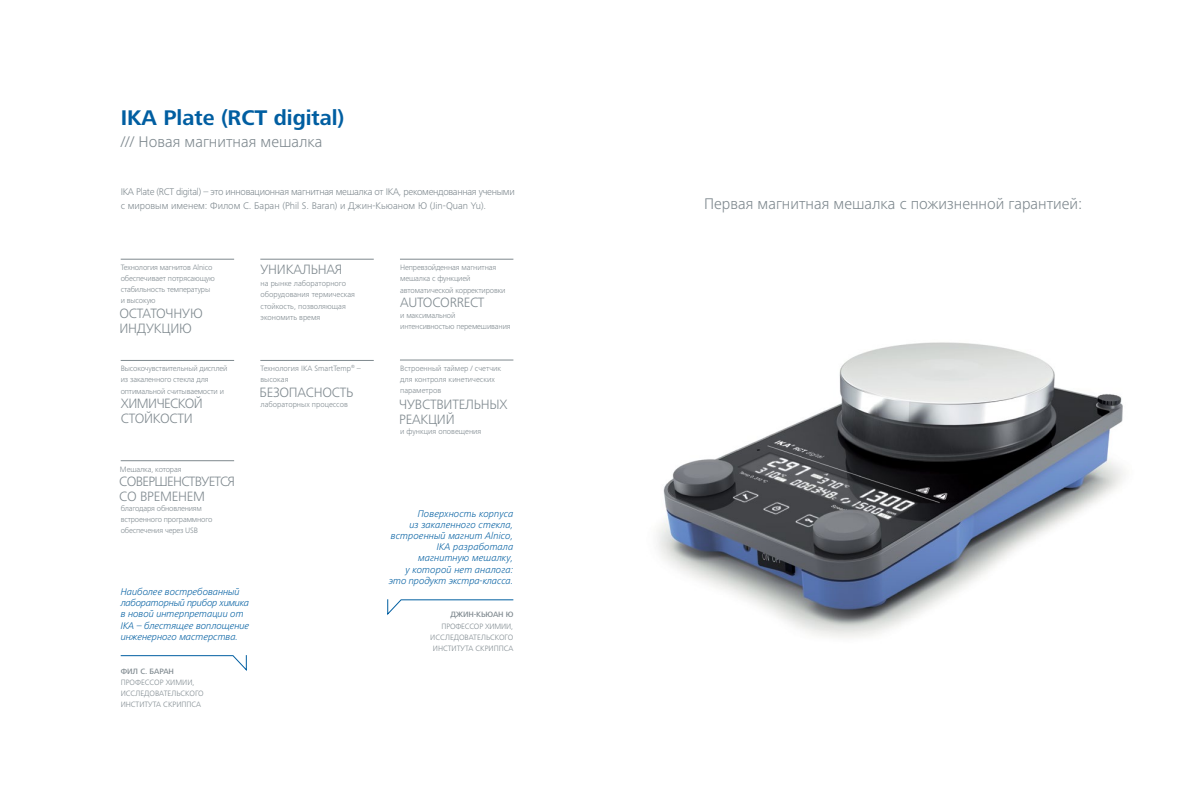
<style>
.page{position:relative;width:1191px;height:794px;background:#fff}
.page>*{position:absolute;margin:0;border:0;box-sizing:border-box;transform-origin:0 0}
.t1{font:700 22px "Frutiger Next IKA";color:#005ea1}
.t2{font:300 16px "Frutiger Next IKA";color:#7e888e}
.t3{font:300 14px/15px "Frutiger Next IKA";letter-spacing:-.015em;color:#7e888e}
.t4{font:300 14px/15px "Frutiger Next IKA";letter-spacing:-.045em;color:#7e888e}
.t5{font:300 14px/15px "Frutiger Next IKA";letter-spacing:-.04em;color:#7e888e}
.t6{font:italic 300 10px/11.2px "Frutiger Next IKA";letter-spacing:-.01em;color:#005ea1}
.t7{font:300 10px/14px "Frutiger Next IKA";letter-spacing:-.03em;color:#7e888e}
.t8{font:300 8px/11.2px "Frutiger Next IKA";letter-spacing:-.015em;color:#7e888e}
.t9{font:500 8px "Frutiger Next IKA";letter-spacing:-.015em;color:#7e888e}
</style>
<div class="page">
<img style="left:657px;top:342px;width:468px;height:296px">
<hr style="left:260px;top:259px;width:114px;height:1px;background:#7e888e">
<hr style="left:260px;top:360px;width:114px;height:1px;background:#7e888e">
<hr style="left:400px;top:259px;width:113px;height:1px;background:#7e888e">
<hr style="left:400px;top:360px;width:113px;height:1px;background:#7e888e">
<hr style="left:121px;top:259px;width:113px;height:1px;background:#7e888e">
<hr style="left:121px;top:460px;width:113px;height:1px;background:#7e888e">
<hr style="left:121px;top:360px;width:113px;height:1px;background:#7e888e">
<svg style="left:120px;top:655px;width:127px;height:16px"></svg>
<svg style="left:387px;top:599px;width:127px;height:16px"></svg>
<h1 class="t1" style="left:121px;top:105px;width:225px">IKA Plate (RCT digital)</h1>
<h2 class="t2" style="left:121px;top:133px;width:203px">/// Новая магнитная мешалка</h2>
<p class="t7" style="left:121px;top:185px;width:395px">IKA Plate (RCT digital) – это инновационная магнитная мешалка от IKA, рекомендованная учеными с мировым именем: Филом С. Баран (Phil S. Baran) и Джин-Кьюаном Ю (Jin-Quan Yu).</p>
<p class="t8" style="left:121px;top:261px;width:96px">Технология магнитов Alnico обеспечивает потрясающую стабильность температуры и высокую</p>
<h3 class="t3" style="left:119px;top:305px;width:85px">ОСТАТОЧНУЮ<br>ИНДУКЦИЮ</h3>
<p class="t8" style="left:121px;top:363px;width:108px">Высокочувствительный дисплей из закаленного стекла для оптимальной считываемости и</p>
<h3 class="t5" style="left:121px;top:395px;width:83px">ХИМИЧЕСКОЙ<br>СТОЙКОСТИ</h3>
<p class="t8" style="left:120px;top:463px;width:63px">Мешалка, которая</p>
<h3 class="t4" style="left:119px;top:473px;width:117px">СОВЕРШЕНСТВУЕТСЯ<br>СО ВРЕМЕНЕМ</h3>
<p class="t8" style="left:121px;top:502px;width:93px">благодаря обновлениям встроенного программного обеспечения через USB</p>
<h3 class="t3" style="left:260px;top:262px;width:83px">УНИКАЛЬНАЯ</h3>
<p class="t8" style="left:260px;top:278px;width:96px">на рынке лабораторного оборудования термическая стойкость, позволяющая экономить время</p>
<p class="t8" style="left:260px;top:363px;width:102px">Технология IKA SmartTemp<sup>®</sup> – высокая</p>
<p class="t8" style="left:260px;top:399px;width:89px">лабораторных процессов</p>
<h3 class="t3" style="left:259px;top:385px;width:95px">БЕЗОПАСНОСТЬ</h3>
<p class="t6" style="left:121px;top:586px;width:130px">Наиболее востребованный лабораторный прибор химика в новой интерпретации от<br>IKA – блестящее воплощение инженерного мастерства.</p>
<p class="t9" style="left:121px;top:666px;width:55px">ФИЛ С. БАРАН</p>
<p class="t8" style="left:121px;top:676px;width:85px">ПРОФЕССОР ХИМИИ,<br>ИССЛЕДОВАТЕЛЬСКОГО<br>ИНСТИТУТА СКРИППСА</p>
<p class="t8" style="left:400px;top:262px;width:107px">Непревзойденная магнитная мешалка с функцией автоматической корректировки</p>
<p class="t8" style="left:400px;top:309px;width:112px">и максимальной интенсивностью перемешивания</p>
<h3 class="t3" style="left:400px;top:295px;width:86px">AUTOCORRECT</h3>
<p class="t8" style="left:400px;top:363px;width:102px">Встроенный таймер / счетчик для контроля кинетических параметров</p>
<p class="t8" style="left:400px;top:425px;width:83px">и функция оповещения</p>
<h3 class="t3" style="left:399px;top:396px;width:110px">ЧУВСТВИТЕЛЬНЫХ<br>РЕАКЦИЙ</h3>
<p class="t6" style="left:389px;top:508px;width:126px;text-align:right">Поверхность корпуса<br>из закаленного стекла, встроенный магнит Alnico,<br>IKA разработала магнитную мешалку,<br>у которой нет аналога: это продукт экстра-класса.</p>
<p class="t9" style="left:450px;top:610px;width:64px">ДЖИН-КЬЮАН Ю</p>
<p class="t8" style="left:430px;top:620px;width:85px;text-align:right">ПРОФЕССОР ХИМИИ,<br>ИССЛЕДОВАТЕЛЬСКОГО<br>ИНСТИТУТА СКРИППСА</p>
<h2 class="t2" style="left:704px;top:195px;width:379px">Первая магнитная мешалка с пожизненной гарантией:</h2>
</div>
